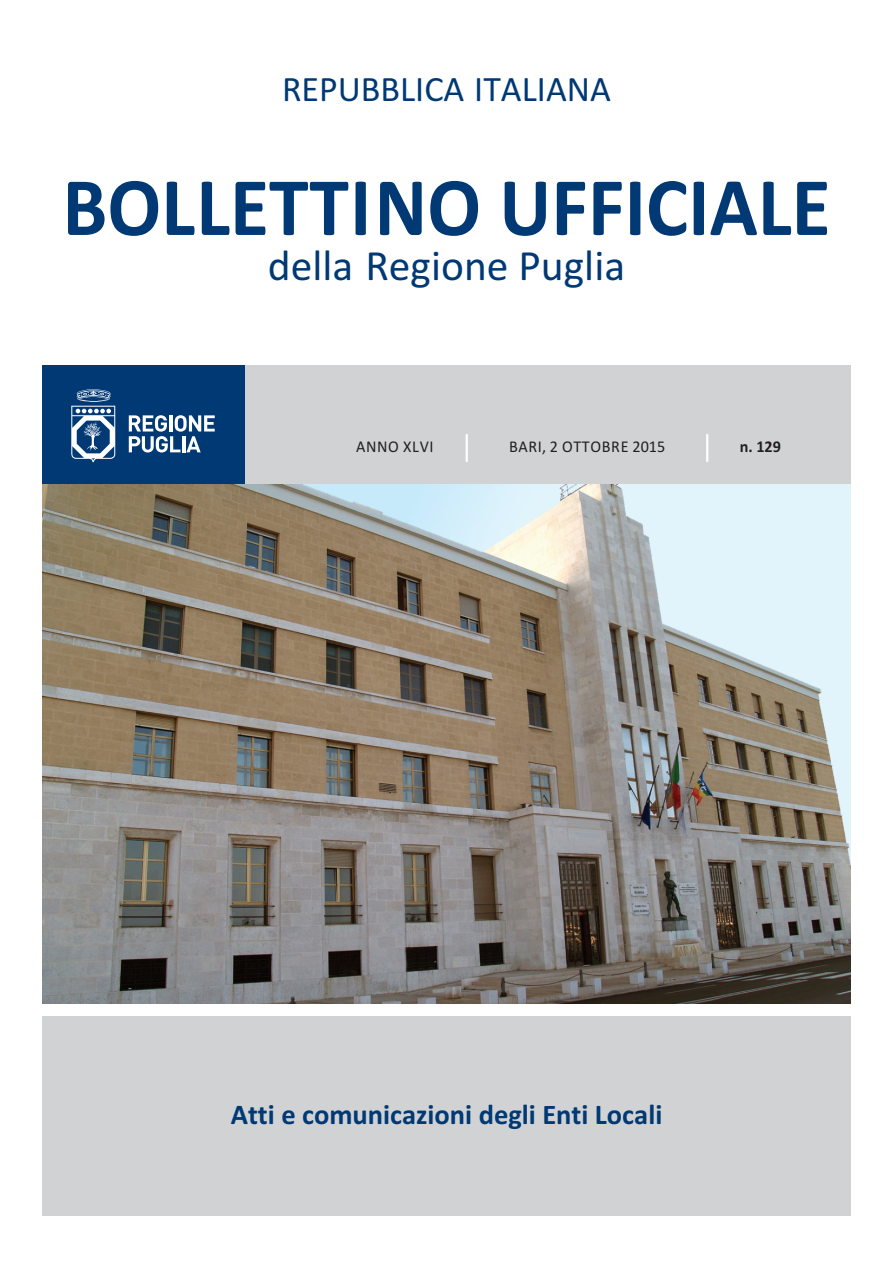
<style>
.page{position:relative;width:893px;height:1263px;background:#fff}
.page>*{position:absolute;margin:0;border:0;box-sizing:border-box;transform-origin:0 0}
.t1{font:700 84px "Calibri";color:#013974;scale:.95 1}
.t2{font:43.5px "Calibri";color:#013974}
.t3{font:36px "Calibri";color:#013974}
.t4{font:700 28.5px "Calibri";color:#013974}
.t5{font:16.5px "Calibri";letter-spacing:.04em;color:#231f20}
.t6{font:700 16.5px "Calibri";color:#231f20}
</style>
<div class="page">
<div style="left:42px;top:1016px;width:808px;height:200px;background:#d1d2d4"></div>
<div style="left:244px;top:366px;width:606px;height:119px;background:#d1d2d4"></div>
<div style="left:42px;top:366px;width:202px;height:119px;background:#013974"></div>
<svg style="left:71px;top:389px;width:44px;height:73px"></svg>
<svg style="left:129px;top:415px;width:86px;height:38px"></svg>
<img style="left:42px;top:485px;width:808px;height:519px">
<hr style="left:465px;top:434px;width:3px;height:28px;background:#fff">
<hr style="left:706px;top:434px;width:2px;height:28px;background:#fff">
<p class="t3" style="left:282px;top:77px;width:330px">REPUBBLICA ITALIANA</p>
<h1 class="t1" style="left:62px;top:178px;width:810px">BOLLETTINO UFFICIALE</h1>
<h2 class="t2" style="left:268px;top:250px;width:359px">della Regione Puglia</h2>
<p class="t5" style="left:356px;top:440px;width:79px">ANNO XLVI</p>
<p class="t5" style="left:509px;top:440px;width:158px">BARI, 2 OTTOBRE 2015</p>
<p class="t6" style="left:739px;top:440px;width:43px">n. 129</p>
<p class="t4" style="left:231px;top:1105px;width:433px">Atti e comunicazioni degli Enti Locali</p>
</div>
